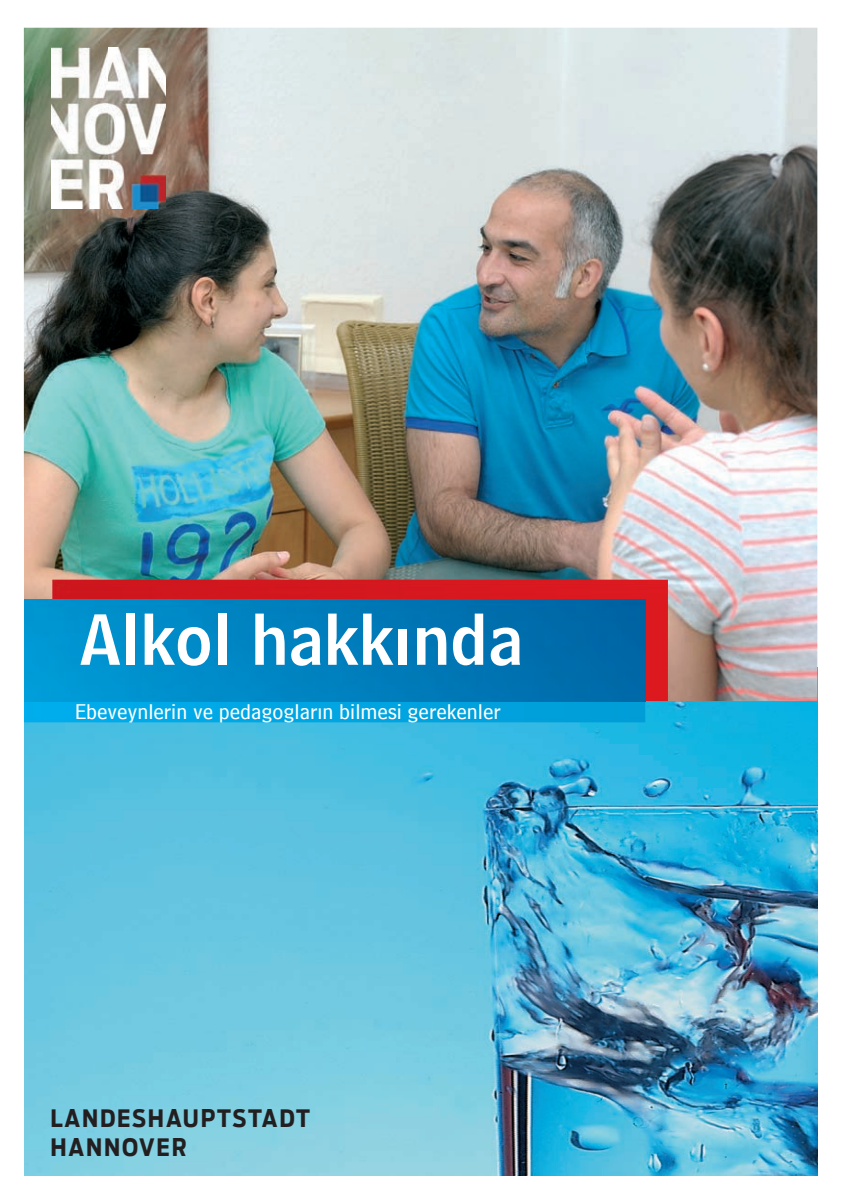
<style>
.page{position:relative;width:844px;height:1197px;background:#fff}
.page>*{position:absolute;margin:0;border:0;box-sizing:border-box;transform-origin:0 0}
.t1{font:68px "HM Headline";color:#fff}
.t2{font:700 24px/28.8px "Antenna Cond";letter-spacing:.075em;color:#231f20}
.t3{font:22px "HM Text";color:#fff}
</style>
<div class="page">
<img style="left:24px;top:701px;width:793px;height:475px">
<img style="left:24px;top:28px;width:793px;height:673px">
<img style="left:52px;top:48px;width:114px;height:161px">
<img style="left:52px;top:580px;width:615px;height:121px">
<img style="left:24px;top:701px;width:621px;height:21px">
<img style="left:24px;top:599px;width:621px;height:102px">
<h1 class="t1" style="left:79px;top:581px;width:445px">Alkol hakkında</h1>
<p class="t3" style="left:75px;top:692px;width:427px">Ebeveynlerin ve pedagogların bilmesi gerekenler</p>
<p class="t2" style="left:50px;top:1104px;width:261px">LANDESHAUPTSTADT<br>HANNOVER</p>
</div>
